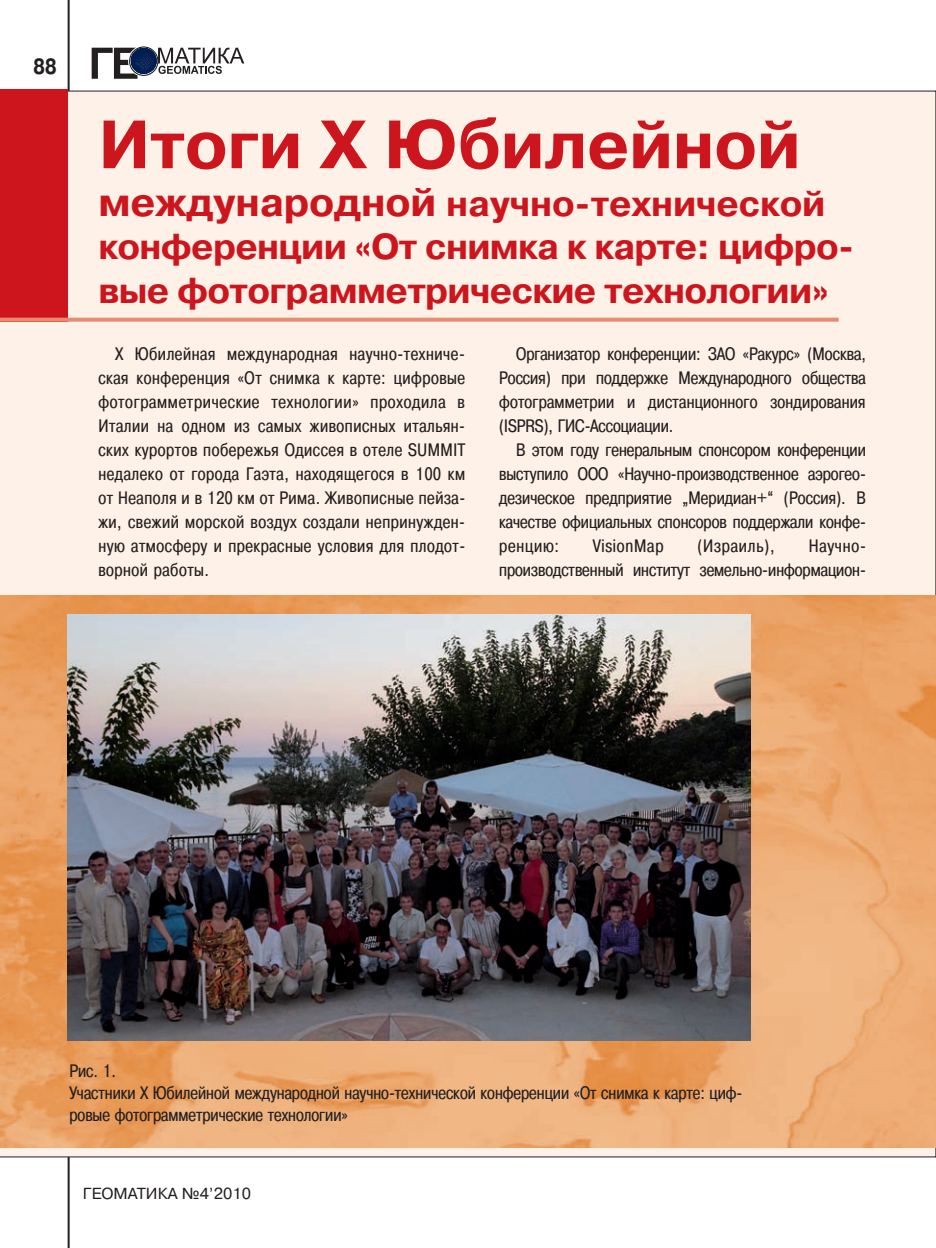
<style>
.page{position:relative;width:936px;height:1248px;background:#fff}
.page>*{position:absolute;margin:0;border:0;box-sizing:border-box;transform-origin:0 0}
.t1{font:700 68px "Pragmatica C";letter-spacing:-.005em;color:#cd151d}
.t2{font:700 36px/43.2px "Pragmatica C";letter-spacing:-.02em;color:#cd151d}
.t3{font:700 22px "Pragmatica Cond C";color:#231f20}
.t4{font:18px/24px "Pragmatica Cond C";color:#231f20;text-align:justify}
.t5{font:18px "Pragmatica Cond C";letter-spacing:.045em;color:#231f20}
.t6{font:16px "Pragmatica C";color:#231f20}
.s1{font-size:40px}
</style>
<div class="page">
<hr style="left:68px;top:0;width:2px;height:1247px;background:#231f20">
<div style="left:0;top:91px;width:935px;height:1066px;background:#fef1e7"></div>
<svg style="left:129px;top:46px;width:29px;height:30px"></svg>
<svg style="left:92px;top:48px;width:152px;height:31px"></svg>
<div style="left:131px;top:48px;width:25px;height:25px;border:1px solid #001d51;border-radius:50%"></div>
<svg style="left:935px;top:91px;width:1px;height:1066px"></svg>
<div style="left:0;top:89px;width:68px;height:233px;background:#cd151d"></div>
<svg style="left:0;top:317px;width:838px;height:4px;background:#e89981"></svg>
<img style="left:0;top:595px;width:935px;height:552px">
<img style="left:68px;top:614px;width:682px;height:426px">
<p class="t3" style="left:34px;top:58px;width:24px">88</p>
<p class="t1" style="left:98px;top:119px;width:703px">Итоги X Юбилейной</p>
<p class="t2" style="left:98px;top:185px;width:757px"><span class="s1">международной</span> научно-технической конференции «От снимка к карте: цифро&shy;вые фотограмметрические технологии»</p>
<p class="t4" style="left:98px;top:343px;width:368px;text-indent:17px">X Юбилейная международная научно-техниче&shy;ская конференция «От снимка к карте: цифровые фотограмметрические технологии» проходила в Италии на одном из самых живописных итальян&shy;ских курортов побережья Одиссея в отеле SUMMIT недалеко от города Гаэта, находящегося в 100 км от Неаполя и в 120 км от Рима. Живописные пейза&shy;жи, свежий морской воздух создали непринужден&shy;ную атмосферу и прекрасные условия для плодот&shy;ворной работы.</p>
<p class="t4" style="left:516px;top:343px;width:351px">Организатор конференции: ЗАО «Ракурс» (Москва,</p>
<p class="t4" style="left:499px;top:367px;width:368px">Россия) при поддержке Международного общества</p>
<p class="t4" style="left:499px;top:391px;width:368px">фотограмметрии и дистанционного зондирования</p>
<p class="t4" style="left:499px;top:415px;width:176px">(ISPRS), ГИС-Ассоциации.</p>
<p class="t4" style="left:516px;top:439px;width:351px">В этом году генеральным спонсором конференции</p>
<p class="t4" style="left:499px;top:463px;width:368px">выступило ООО «Научно-производственное аэрогео-</p>
<p class="t4" style="left:499px;top:487px;width:368px">дезическое предприятие „Меридиан+“ (Россия). В</p>
<p class="t4" style="left:499px;top:511px;width:368px">качестве официальных спонсоров поддержали конфе-</p>
<p class="t4" style="left:499px;top:535px;width:61px">ренцию:</p>
<p class="t5" style="left:593px;top:539px;width:72px">VisionMap</p>
<p class="t5" style="left:697px;top:539px;width:79px">(Израиль),</p>
<p class="t4" style="left:499px;top:535px;width:368px;text-align:right">Научно-<br>производственный институт земельно-информацион-</p>
<p class="t4" style="left:69px;top:1060px;width:674px;line-height:22px;text-align:left">Рис. 1.<br>Участники X Юбилейной международной научно-технической конференции «От снимка к карте: циф&shy;ровые фотограмметрические технологии»</p>
<p class="t6" style="left:83px;top:1187px;width:169px">ГЕОМАТИКА №4’2010</p>
</div>
